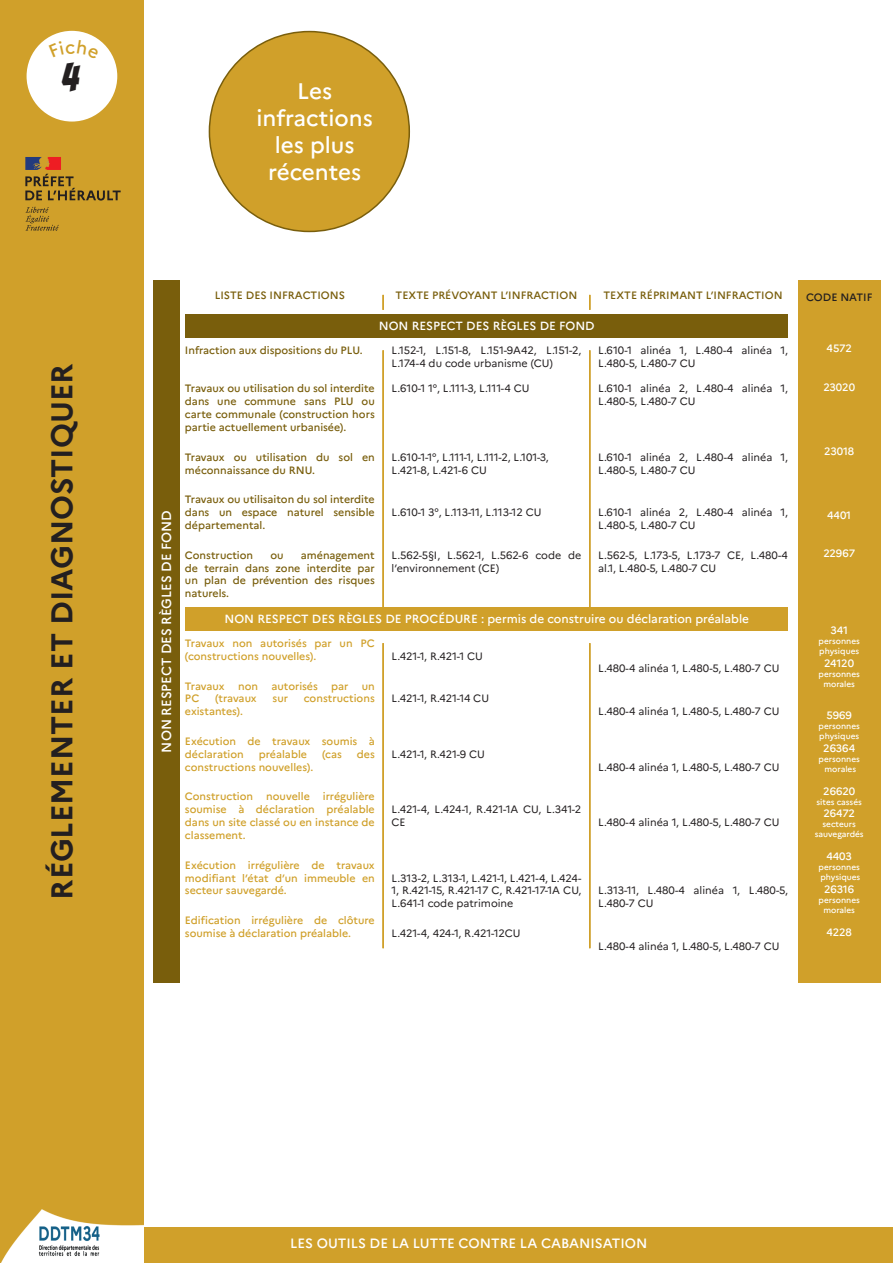
<style>
.page{position:relative;width:893px;height:1263px;background:#fff}
.page>*{position:absolute;margin:0;border:0;box-sizing:border-box;transform-origin:0 0}
.t1{font:39px "Bada Boom BB";color:#231f20}
.t2{font:700 30px "Marianne";color:#231f20}
.t3{font:500 22.5px/27px "Marianne";color:#fff;text-align:center}
.t4{font:500 13.5px "Marianne";color:#fff}
.t5{font:500 13.35px "Marianne";color:#fff}
.t6{font:500 11.85px "Marianne";color:#fff}
.t7{font:10.65px/12.8px "Marianne";letter-spacing:-.005em;color:#231f20}
.t8{font:500 10.65px/12.8px "Marianne";color:#795e0c;text-align:justify}
.t9{font:500 10.65px/12.8px "Marianne";color:#d0a02a}
.t10{font:500 10.65px "Marianne";letter-spacing:-.005em;color:#fff}
.t11{font:500 10.65px "Marianne";color:#231f20}
.t12{font:500 8.25px/9.9px "Marianne";color:#fff;text-align:center}
</style>
<div class="page">
<div style="left:0;top:0;width:144px;height:1263px;background:#d0a02a"></div>
<div style="left:27px;top:31px;width:90px;height:91px;background:#fff;border-radius:50%"></div>
<div style="left:0;top:1227px;width:893px;height:36px;background:#d0a02a"></div>
<div style="left:209px;top:32px;width:200px;height:199px;background:#d0a02a;border-radius:50%"></div>
<div style="left:153px;top:280px;width:26px;height:702px;background:#795e0c"></div>
<svg style="left:25px;top:207px;width:34px;height:24px"></svg>
<svg style="left:25px;top:157px;width:96px;height:44px"></svg>
<img style="left:1px;top:1210px;width:143px;height:53px">
<svg style="left:382px;top:295px;width:2px;height:15px"></svg>
<svg style="left:589px;top:295px;width:1px;height:15px"></svg>
<div style="left:798px;top:280px;width:82px;height:702px;background:#d0a02a"></div>
<div style="left:186px;top:314px;width:602px;height:24px;background:#795e0c"></div>
<hr style="left:382px;top:350px;width:2px;height:271px;background:#d0a02a">
<hr style="left:589px;top:350px;width:1px;height:271px;background:#d0a02a">
<div style="left:186px;top:607px;width:602px;height:23px;background:#d0a02a"></div>
<hr style="left:382px;top:643px;width:2px;height:305px;background:#d0a02a">
<hr style="left:589px;top:643px;width:1px;height:305px;background:#d0a02a">
<h1 class="t1" style="left:63px;top:56px;width:19px">4</h1>
<h2 class="t2" style="left:44px;top:899px;width:538px;rotate:-90deg">RÉGLEMENTER ET DIAGNOSTIQUER</h2>
<h3 class="t3" style="left:256px;top:78px;width:118px">Les infractions les plus récentes</h3>
<p class="t5" style="left:158px;top:753px;width:244px;rotate:-90deg">NON RESPECT DES RÈGLES DE FOND</p>
<p class="t8" style="left:215px;top:288px;width:132px">LISTE DES INFRACTIONS</p>
<p class="t8" style="left:396px;top:288px;width:183px">TEXTE PRÉVOYANT L’INFRACTION</p>
<p class="t8" style="left:603px;top:288px;width:181px">TEXTE RÉPRIMANT L’INFRACTION</p>
<p class="t11" style="left:806px;top:291px;width:68px">CODE NATIF</p>
<p class="t6" style="left:379px;top:319px;width:217px">NON RESPECT DES RÈGLES DE FOND</p>
<p class="t8" style="left:185px;top:344px;width:179px">Infraction aux dispositions du PLU.</p>
<p class="t8" style="left:185px;top:382px;width:191px">Travaux ou utilisation du sol interdite dans une commune sans PLU ou carte communale (construction hors partie actuellement urbanisée).</p>
<p class="t8" style="left:185px;top:450px;width:191px">Travaux ou utilisation du sol en méconnaissance du RNU.</p>
<p class="t8" style="left:185px;top:493px;width:191px">Travaux ou utilisaiton du sol interdite dans un espace naturel sensible départemental.</p>
<p class="t8" style="left:185px;top:549px;width:70px">Construction</p>
<p class="t8" style="left:270px;top:549px;width:15px">ou</p>
<p class="t7" style="left:598px;top:344px;width:191px">L.610-1 alinéa 1, L.480-4 alinéa 1,<br>L.480-5, L.480-7 CU</p>
<p class="t7" style="left:598px;top:382px;width:191px">L.610-1 alinéa 2, L.480-4 alinéa 1,<br>L.480-5, L.480-7 CU</p>
<p class="t7" style="left:392px;top:344px;width:191px">L.152-1, L.151-8, L.151-9A42, L.151-2,<br>L.174-4 du code urbanisme (CU)</p>
<p class="t7" style="left:392px;top:382px;width:139px">L.610-1 1°, L.111-3, L.111-4 CU</p>
<p class="t7" style="left:598px;top:450px;width:191px">L.610-1 alinéa 2, L.480-4 alinéa 1,<br>L.480-5, L.480-7 CU</p>
<p class="t7" style="left:598px;top:506px;width:191px">L.610-1 alinéa 2, L.480-4 alinéa 1,<br>L.480-5, L.480-7 CU</p>
<p class="t7" style="left:598px;top:549px;width:191px">L.562-5, L.173-5, L.173-7 CE, L.480-4 al.1, L.480-5, L.480-7 CU</p>
<p class="t6" style="left:224px;top:612px;width:526px">NON RESPECT DES RÈGLES DE PROCÉDURE : permis de construire ou déclaration préalable</p>
<p class="t9" style="left:185px;top:637px;width:191px">Travaux non autorisés par un PC (constructions nouvelles).</p>
<p class="t9" style="left:185px;top:679px;width:165px">Travaux non autorisés par</p>
<p class="t9" style="left:362px;top:679px;width:15px">un</p>
<p class="t9" style="left:185px;top:692px;width:16px">PC</p>
<p class="t9" style="left:215px;top:692px;width:43px">(travaux</p>
<p class="t9" style="left:273px;top:692px;width:17px">sur</p>
<p class="t9" style="left:304px;top:692px;width:72px">constructions</p>
<p class="t9" style="left:185px;top:705px;width:60px">existantes).</p>
<p class="t9" style="left:185px;top:735px;width:191px">Exécution de travaux soumis à déclaration</p>
<p class="t7" style="left:392px;top:450px;width:159px">L.610-1-1°, L.111-1, L.111-2, L.101-3,<br>L.421-8, L.421-6 CU</p>
<p class="t7" style="left:392px;top:506px;width:151px">L.610-1 3°, L.113-11, L.113-12 CU</p>
<p class="t7" style="left:392px;top:549px;width:191px">L.562-5§I, L.562-1, L.562-6 code de l’environnement (CE)</p>
<p class="t8" style="left:185px;top:549px;width:191px;text-indent:116px">aménagement de terrain dans zone interdite par un plan de prévention des risques naturels.</p>
<p class="t7" style="left:392px;top:649px;width:93px">L.421-1, R.421-1 CU</p>
<p class="t7" style="left:392px;top:692px;width:99px">L.421-1, R.421-14 CU</p>
<p class="t7" style="left:598px;top:662px;width:183px">L.480-4 alinéa 1, L.480-5, L.480-7 CU</p>
<p class="t7" style="left:598px;top:705px;width:183px">L.480-4 alinéa 1, L.480-5, L.480-7 CU</p>
<p class="t9" style="left:259px;top:748px;width:50px">préalable</p>
<p class="t9" style="left:322px;top:748px;width:21px">(cas</p>
<p class="t9" style="left:357px;top:748px;width:19px">des</p>
<p class="t9" style="left:185px;top:760px;width:130px">constructions nouvelles).</p>
<p class="t9" style="left:185px;top:790px;width:191px;text-align:justify">Construction nouvelle irrégulière soumise à déclaration préalable dans un site classé ou en instance de classement.</p>
<p class="t9" style="left:185px;top:858px;width:191px;text-align:justify">Exécution irrégulière de travaux modifiant l’état d’un immeuble en secteur sauvegardé.</p>
<p class="t9" style="left:185px;top:914px;width:191px">Edification irrégulière de clôture soumise à déclaration préalable.</p>
<p class="t7" style="left:392px;top:748px;width:95px">L.421-1, R.421-9 CU</p>
<p class="t7" style="left:598px;top:760px;width:183px">L.480-4 alinéa 1, L.480-5, L.480-7 CU</p>
<p class="t7" style="left:392px;top:803px;width:191px">L.421-4, L.424-1, R.421-1A CU, L.341-2<br>CE</p>
<p class="t7" style="left:598px;top:816px;width:183px">L.480-4 alinéa 1, L.480-5, L.480-7 CU</p>
<p class="t7" style="left:392px;top:871px;width:191px;text-align:justify">L.313-2, L.313-1, L.421-1, L.421-4, L.424- 1, R.421-15, R.421-17 C, R.421-17-1A CU, L.641-1 code patrimoine</p>
<p class="t7" style="left:392px;top:927px;width:131px">L.421-4, 424-1, R.421-12CU</p>
<p class="t7" style="left:598px;top:884px;width:191px">L.313-11, L.480-4 alinéa 1, L.480-5,<br>L.480-7 CU</p>
<p class="t7" style="left:598px;top:940px;width:183px">L.480-4 alinéa 1, L.480-5, L.480-7 CU</p>
<p class="t10" style="left:827px;top:342px;width:27px">4572</p>
<p class="t10" style="left:823px;top:380px;width:33px">23020</p>
<p class="t10" style="left:824px;top:444px;width:32px">23018</p>
<p class="t10" style="left:827px;top:508px;width:26px">4401</p>
<p class="t10" style="left:823px;top:547px;width:33px">22967</p>
<p class="t10" style="left:830px;top:624px;width:19px">341</p>
<p class="t12" style="left:818px;top:636px;width:43px;text-align:left">personnes physiques</p>
<p class="t10" style="left:824px;top:656px;width:31px">24120</p>
<p class="t12" style="left:818px;top:669px;width:43px">personnes morales</p>
<p class="t10" style="left:826px;top:709px;width:27px">5969</p>
<p class="t12" style="left:818px;top:721px;width:43px;text-align:left">personnes physiques</p>
<p class="t10" style="left:823px;top:742px;width:33px">26364</p>
<p class="t12" style="left:818px;top:754px;width:43px">personnes morales</p>
<p class="t10" style="left:823px;top:784px;width:33px">26620</p>
<p class="t12" style="left:817px;top:797px;width:47px">sites cassés</p>
<p class="t10" style="left:823px;top:807px;width:33px">26472</p>
<p class="t12" style="left:815px;top:819px;width:50px">secteurs sauvegardés</p>
<p class="t10" style="left:826px;top:850px;width:27px">4403</p>
<p class="t12" style="left:818px;top:862px;width:43px;text-align:left">personnes physiques</p>
<p class="t10" style="left:824px;top:882px;width:32px">26316</p>
<p class="t12" style="left:818px;top:895px;width:43px">personnes morales</p>
<p class="t10" style="left:826px;top:925px;width:27px">4228</p>
<p class="t4" style="left:290px;top:1235px;width:359px">LES OUTILS DE LA LUTTE CONTRE LA CABANISATION</p>
</div>
